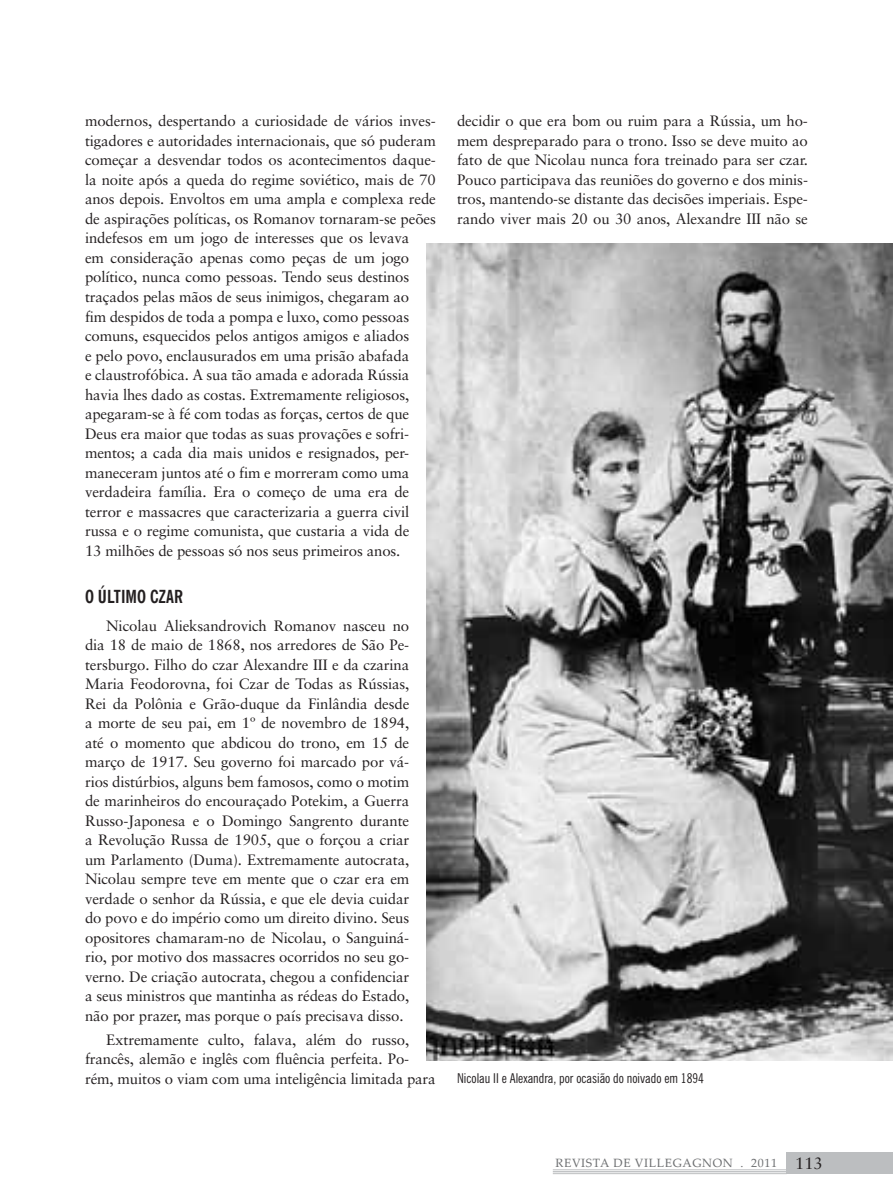
<style>
.page{position:relative;width:893px;height:1191px;background:#fff}
.page>*{position:absolute;margin:0;border:0;box-sizing:border-box;transform-origin:0 0}
.t1{font:700 condensed 18px "News Gothic BT";color:#231f20}
.t2{font:15px/19.5px "Sabon";letter-spacing:-.01em;color:#231f20}
.t3{font:condensed 13.5px "News Gothic BT";color:#231f20}
.t4{font:12px "Palatino Linotype";letter-spacing:.05em;color:#6d6f71}
.s1{font-family:"Sabon";font-size:16.5px;color:#231f20}
</style>
<div class="page">
<div style="left:787px;top:1152px;width:106px;height:22px;background:#bcbec0"></div>
<hr style="left:553px;top:1169px;width:234px;height:1px;background:#bcbec0">
<hr style="left:553px;top:1171px;width:234px;height:1px;background:#bcbec0">
<hr style="left:553px;top:1173px;width:234px;height:1px;background:#bcbec0">
<img style="left:426px;top:243px;width:467px;height:817px">
<p class="t2" style="left:85px;top:111px;width:352px">modernos, despertando a curiosidade de vários inves&shy;tigadores e autoridades internacionais, que só puderam começar a desvendar todos os acontecimentos daque&shy;la noite após a queda do regime soviético, mais de 70 anos depois. Envoltos em uma ampla e complexa rede de aspirações políticas, os Romanov tornaram-se peões indefesos em um jogo de interesses que os levava<br>em consideração apenas como peças de um jogo político, nunca como pessoas. Tendo seus destinos traçados pelas mãos de seus inimigos, chegaram ao<br>fim despidos de toda a pompa e luxo, como pessoas comuns, esquecidos pelos antigos amigos e aliados<br>e pelo povo, enclausurados em uma prisão abafada<br>e claustrofóbica. A sua tão amada e adorada Rússia havia lhes dado as costas. Extremamente religiosos, apegaram-se à fé com todas as forças, certos de que Deus era maior que todas as suas provações e sofri&shy;mentos; a cada dia mais unidos e resignados, per&shy;maneceram juntos até o fim e morreram como uma verdadeira família. Era o começo de uma era de terror e massacres que caracterizaria a guerra civil russa e o regime comunista, que custaria a vida de<br>13 milhões de pessoas só nos seus primeiros anos.</p>
<p class="t1" style="left:85px;top:585px;width:100px">O ÚLTIMO CZAR</p>
<p class="t2" style="left:85px;top:615px;width:326px;text-align:justify;text-indent:21px">Nicolau Alieksandrovich Romanov nasceu no dia 18 de maio de 1868, nos arredores de São Pe&shy;tersburgo. Filho do czar Alexandre III e da czarina Maria Feodorovna, foi Czar de Todas as Rússias, Rei da Polônia e Grão-duque da Finlândia desde a morte de seu pai, em 1º de novembro de 1894, até o momento que abdicou do trono, em 15 de março de 1917. Seu governo foi marcado por vá&shy;rios distúrbios, alguns bem famosos, como o motim de marinheiros do encouraçado Potekim, a Guerra Russo-Japonesa e o Domingo Sangrento durante a Revolução Russa de 1905, que o forçou a criar um Parlamento (Duma). Extremamente autocrata, Nicolau sempre teve em mente que o czar era em verdade o senhor da Rússia, e que ele devia cuidar do povo e do império como um direito divino. Seus opositores chamaram-no de Nicolau, o Sanguiná&shy;rio, por motivo dos massacres ocorridos no seu go&shy;verno. De criação autocrata, chegou a confidenciar a seus ministros que mantinha as rédeas do Estado, não por prazer, mas porque o país precisava disso.</p>
<p class="t2" style="left:85px;top:1029px;width:352px;text-indent:21px">Extremamente culto, falava, além do russo, francês, alemão e inglês com fluência perfeita. Po&shy;rém, muitos o viam com uma inteligência limitada para</p>
<p class="t2" style="left:457px;top:111px;width:352px;text-align:justify">decidir o que era bom ou ruim para a Rússia, um ho&shy;mem despreparado para o trono. Isso se deve muito ao fato de que Nicolau nunca fora treinado para ser czar.<br>Pouco participava das reuniões do governo e dos minis&shy;tros, mantendo-se distante das decisões imperiais. Espe&shy;rando viver mais 20 ou 30 anos, Alexandre III não se</p>
<p class="t3" style="left:457px;top:1069px;width:248px">Nicolau II e Alexandra, por ocasião do noivado em 1894</p>
<p class="t4" style="left:555px;top:1154px;width:269px">REVISTA DE VILLEGAGNON . 2011 <span class="s1">113</span></p>
</div>
